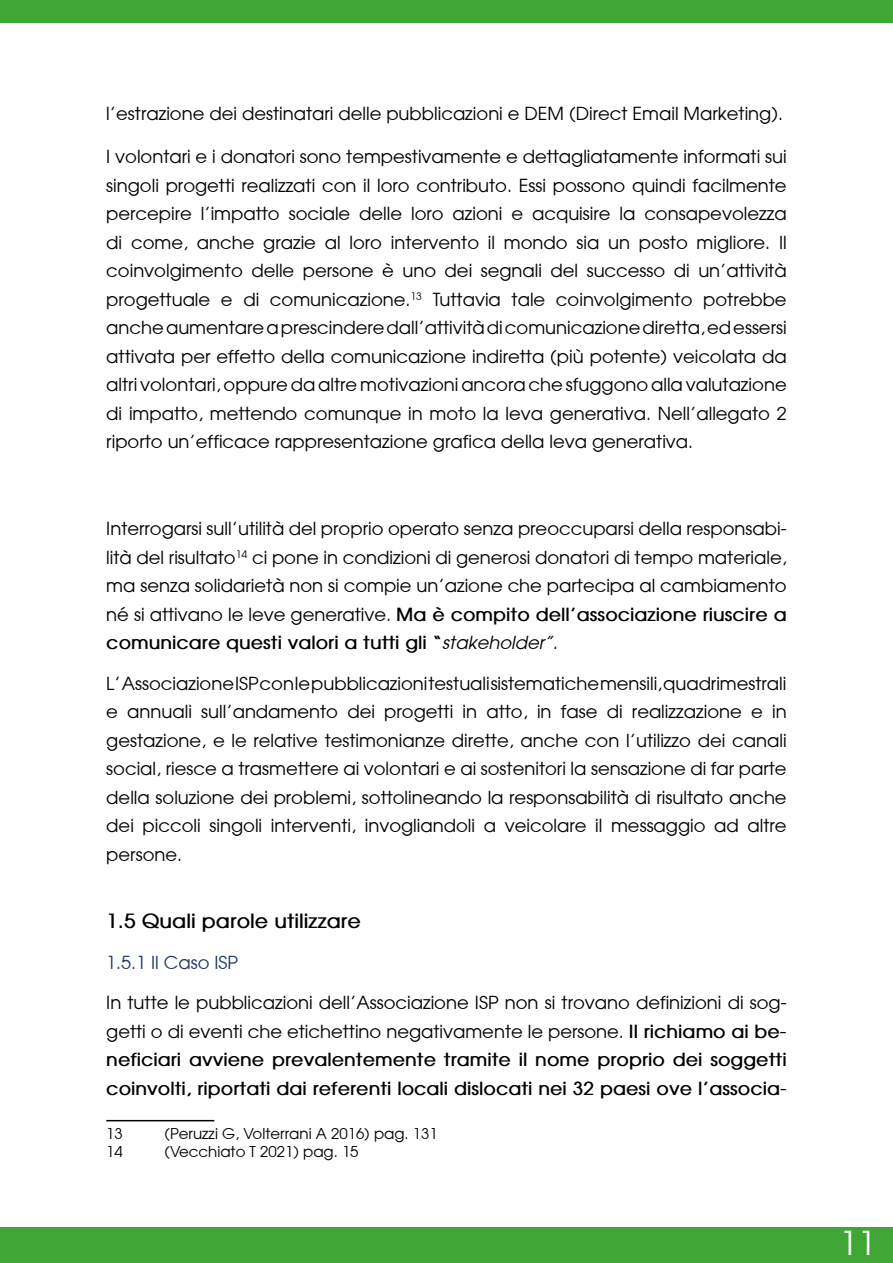
<style>
.page{position:relative;width:893px;height:1263px;background:#fff}
.page>*{position:absolute;margin:0;border:0;box-sizing:border-box;transform-origin:0 0}
.t1{font:33px "Avant Garde";color:#fff}
.t2{font:700 19.5px "Avant Garde";color:#000}
.t3{font:18px/28.5px "Avant Garde";color:#000;text-align:justify}
.t4{font:700 18px/28.5px "Avant Garde";color:#000;text-align:justify}
.t5{font:18px "Avant Garde";color:#1f3763}
.t6{font:15px "Avant Garde";color:#000}
.s1{font-weight:700}
.s2{font-style:italic}
.s3{font-weight:400}
</style>
<div class="page">
<div style="left:0;top:0;width:893px;height:23px;background:#3fa535"></div>
<div style="left:0;top:1227px;width:893px;height:36px;background:#3fa535"></div>
<hr style="left:106px;top:1120px;width:108px;height:1px;background:#000">
<p class="t3" style="left:106px;top:99px;width:678px">l’estrazione dei destinatari delle pubblicazioni e DEM (Direct Email Marketing).</p>
<p class="t3" style="left:106px;top:142px;width:682px">I volontari e i donatori sono tempestivamente e dettagliatamente informati sui singoli progetti realizzati con il loro contributo. Essi possono quindi facilmente percepire l’impatto sociale delle loro azioni e acquisire la consapevolezza di come, anche grazie al loro intervento il mondo sia un posto migliore. Il coinvolgimento delle persone è uno dei segnali del successo di un’attività progettuale e di comunicazione.<sup>13</sup> Tuttavia tale coinvolgimento potrebbe anche aumentare a prescindere dall’attività di comunicazione diretta, ed essersi attivata per effetto della comunicazione indiretta (più potente) veicolata da altri volontari, oppure da altre motivazioni ancora che sfuggono alla valutazione di impatto, mettendo comunque in moto la leva generativa. Nell’allegato 2 riporto un’efficace rappresentazione grafica della leva generativa.</p>
<p class="t3" style="left:106px;top:514px;width:682px">Interrogarsi sull’utilità del proprio operato senza preoccuparsi della responsabi&shy;lità del risultato<sup>14</sup> ci pone in condizioni di generosi donatori di tempo materiale, ma senza solidarietà non si compie un’azione che partecipa al cambiamento né si attivano le leve generative. <span class="s1">Ma è compito dell’associazione riuscire a comunicare questi valori a tutti gli “</span><span class="s2">stakeholder”.</span></p>
<p class="t3" style="left:106px;top:669px;width:682px">L’ Associazione ISP con le pubblicazioni testuali sistematiche mensili, quadrimestrali e annuali sull’andamento dei progetti in atto, in fase di realizzazione e in gestazione, e le relative testimonianze dirette, anche con l’utilizzo dei canali social, riesce a trasmettere ai volontari e ai sostenitori la sensazione di far parte della soluzione dei problemi, sottolineando la responsabilità di risultato anche dei piccoli singoli interventi, invogliandoli a veicolare il messaggio ad altre persone.</p>
<p class="t2" style="left:106px;top:909px;width:256px">1.5 Quali parole utilizzare</p>
<p class="t5" style="left:106px;top:951px;width:133px">1.5.1 Il Caso ISP</p>
<p class="t4" style="left:106px;top:988px;width:682px"><span class="s3">In tutte le pubblicazioni dell’Associazione ISP non si trovano definizioni di sog&shy;getti o di eventi che etichettino negativamente le persone.</span> Il richiamo ai be&shy;neficiari avviene prevalentemente tramite il nome proprio dei soggetti coinvolti, riportati dai referenti locali dislocati nei 32 paesi ove l’associa-</p>
<p class="t6" style="left:106px;top:1124px;width:18px">13</p>
<p class="t6" style="left:164px;top:1124px;width:275px">(Peruzzi G, Volterrani A 2016) pag. 131</p>
<p class="t6" style="left:106px;top:1142px;width:18px">14</p>
<p class="t6" style="left:164px;top:1142px;width:196px">(Vecchiato T 2021) pag. 15</p>
<h1 class="t1" style="left:839px;top:1222px;width:38px">11</h1>
</div>
